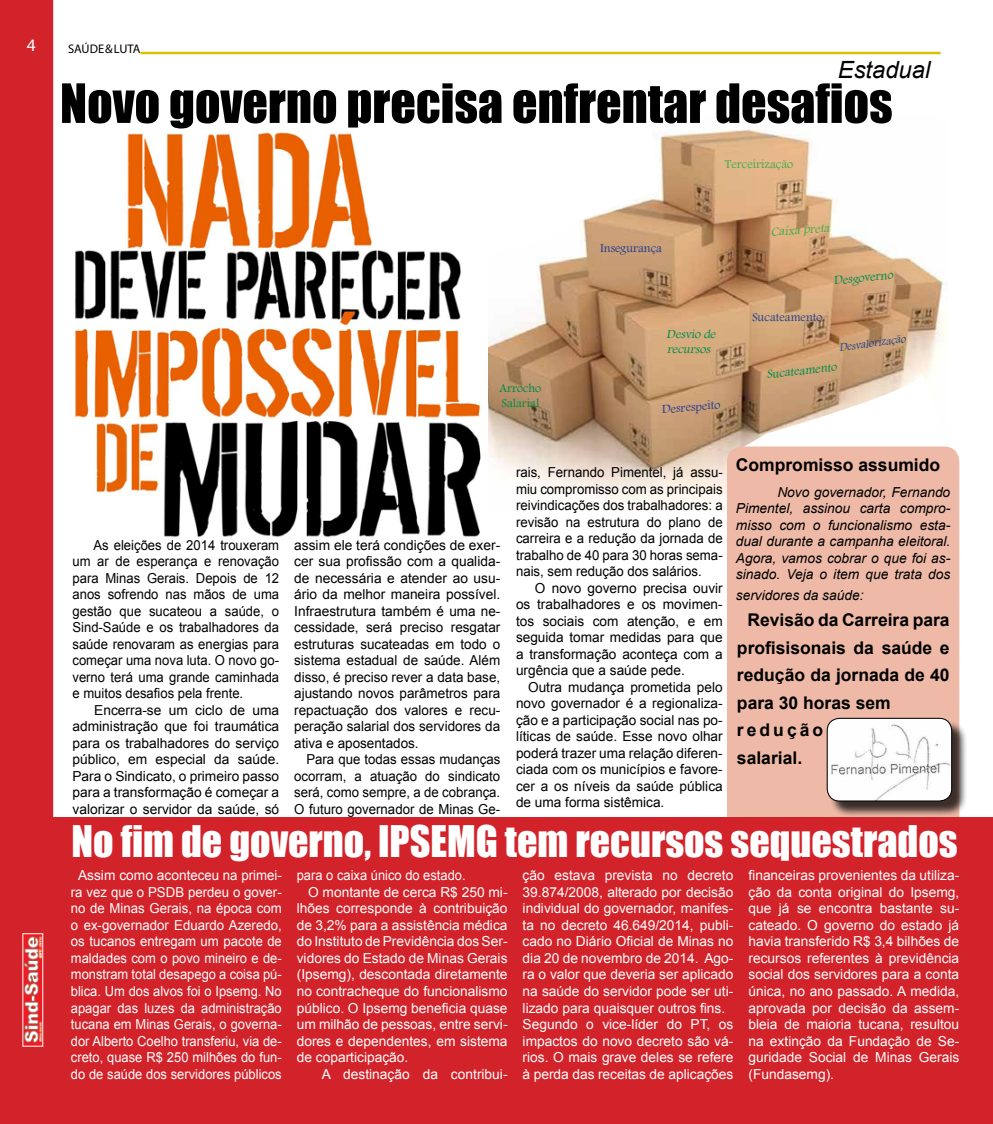
<style>
.page{position:relative;width:993px;height:1124px;background:#fff}
.page>*{position:absolute;margin:0;border:0;box-sizing:border-box;transform-origin:0 0}
.t1{font:50px "Impact";color:#000}
.t2{font:40px "Impact";color:#fff}
.t3{font:italic 23.75px "Arial";color:#000}
.t4{font:700 17.5px/27.5px "Arial";color:#000}
.t5{font:17.5px "Myriad Pro";color:#fff}
.t6{font:13.75px/16.5px "Arial";color:#fff;text-align:center}
.t7{font:13.75px/16.5px "Arial";color:#000;text-align:justify}
.t8{font:13.75px/16.5px "Arial";color:#000;text-align:justify;scale:.96 1}
.t9{font:13.75px/16.5px "Arial";color:#000;text-align:justify;scale:.95 1}
.t10{font:italic 13.75px/16.5px "Arial";color:#000;text-align:justify}
.t11{font:13.75px "Arial";color:#fff;scale:.94 1}
.t12{font:12.5px/15px "Footlight MT Light";color:#008c44}
.t13{font:12.5px "Footlight MT Light";color:#25408f}
.t14{font:italic 12.5px/15px "Footlight MT Light";color:#008c44}
.t15{font:12.5px "Footlight MT Light";color:#41ad49}
.t16{font:12.5px "Myriad Pro";color:#000}
.t17{font:italic 12.5px "Footlight MT Light";color:#41ad49}
.t18{font:italic 11.62px "Footlight MT Light";color:#25408f;scale:.93 1}
</style>
<div class="page">
<div style="left:0;top:0;width:53px;height:1123px;background:#d2232a"></div>
<img style="left:22px;top:932px;width:21px;height:114px">
<div style="left:23px;top:933px;width:20px;height:113px;border:1px solid #fff"></div>
<img style="left:488px;top:129px;width:458px;height:376px">
<div style="left:726px;top:446px;width:232px;height:518px;background:#eebaa7;border-radius:15px"></div>
<div style="left:52px;top:817px;width:940px;height:306px;background:#d2232a"></div>
<hr style="left:140px;top:52px;width:800px;height:2px;background:#d6c200">
<img style="left:74px;top:133px;width:409px;height:405px">
<div style="left:828px;top:719px;width:139px;height:97px;background:#000;opacity:.75"></div>
<img style="left:828px;top:719px;width:123px;height:81px">
<div style="left:826px;top:717px;width:125px;height:84px;border:1px solid #000;border-radius:12px"></div>
<p class="t5" style="left:27px;top:34px;width:10px">4</p>
<p class="t16" style="left:68px;top:41px;width:74px">SAÚDE &amp; LUTA</p>
<h1 class="t1" style="left:60px;top:64px;width:833px">Novo governo precisa enfrentar desafios</h1>
<h3 class="t3" style="left:837px;top:55px;width:94px">Estadual</h3>
<p class="t15" style="left:724px;top:156px;width:70px">Terceirização</p>
<p class="t12" style="left:499px;top:380px;width:43px">Arrocho<br>Salarial</p>
<p class="t13" style="left:600px;top:241px;width:63px">Insegurança</p>
<p class="t14" style="left:666px;top:326px;width:53px">Desvio de recursos</p>
<p class="t13" style="left:660px;top:402px;width:60px;rotate:-5deg">Desrespeito</p>
<p class="t17" style="left:770px;top:224px;width:60px;rotate:-4deg">Caixa preta</p>
<p class="t13" style="left:751px;top:309px;width:72px">Sucateamento</p>
<p class="t12" style="left:832px;top:273px;width:61px;rotate:-6deg">Desgoverno</p>
<p class="t18" style="left:837px;top:341px;width:74px;rotate:-8deg">Desvalorização</p>
<p class="t12" style="left:765px;top:366px;width:72px;rotate:-6deg">Sucateamento</p>
<p class="t9" style="left:72px;top:536px;width:219px;text-indent:21px">As eleições de 2014 trouxeram um ar de esperança e renovação para Minas Gerais. Depois de 12 anos sofrendo nas mãos de uma gestão que sucateou a saúde, o Sind-Saúde e os trabalhadores da saúde renovaram as energias para começar uma nova luta. O novo go&shy;verno terá uma grande caminhada e muitos desafios pela frente.</p>
<p class="t7" style="left:72px;top:701px;width:208px;text-indent:22px">Encerra-se um ciclo de uma administração que foi traumática para os trabalhadores do serviço público, em especial da saúde.<br>Para o Sindicato, o primeiro passo para a transformação é começar a valorizar o servidor da saúde, só</p>
<p class="t7" style="left:294px;top:536px;width:207px">assim ele terá condições de exer&shy;cer sua profissão com a qualida&shy;de necessária e atender ao usu&shy;ário da melhor maneira possível.<br>Infraestrutura também é uma ne&shy;cessidade, será preciso resgatar estruturas sucateadas em todo o sistema estadual de saúde. Além disso, é preciso rever a data base, ajustando novos parâmetros para repactuação dos valores e recu&shy;peração salarial dos servidores da ativa e aposentados.</p>
<p class="t8" style="left:294px;top:751px;width:216px;text-indent:12px">Para que todas essas mudanças ocorram, a atuação do sindicato será, como sempre, a de cobrança.<br>O futuro governador de Minas Ge-</p>
<p class="t8" style="left:516px;top:464px;width:217px">rais, Fernando Pimentel, já assu&shy;miu compromisso com as principais reivindicações dos trabalhadores: a revisão na estrutura do plano de carreira e a redução da jornada de trabalho de 40 para 30 horas sema&shy;nais, sem redução dos salários.</p>
<p class="t7" style="left:516px;top:579px;width:208px;text-indent:19px">O novo governo precisa ouvir os trabalhadores e os movimen&shy;tos sociais com atenção, e em seguida tomar medidas para que a transformação aconteça com a urgência que a saúde pede.</p>
<p class="t7" style="left:516px;top:678px;width:208px;text-indent:12px">Outra mudança prometida pelo novo governador é a regionaliza&shy;ção e a participação social nas po&shy;líticas de saúde. Esse novo olhar poderá trazer uma relação diferen&shy;ciada com os municípios e favore&shy;cer a os níveis da saúde pública de uma forma sistêmica.</p>
<p class="t4" style="left:735px;top:451px;width:206px">Compromisso assumido</p>
<p class="t10" style="left:735px;top:483px;width:216px;text-indent:41px">Novo governador, Fernando Pimentel, assinou carta compro&shy;misso com o funcionalismo esta&shy;dual durante a campanha eleitoral.<br>Agora, vamos cobrar o que foi as&shy;sinado. Veja o item que trata dos</p>
<p class="t10" style="left:735px;top:587px;width:129px">servidores da saúde:</p>
<p class="t4" style="left:736px;top:606px;width:214px;text-indent:10px">Revisão da Carreira para profisisonais da saúde e redução da jornada de 40 para 30 horas sem redução<br>salarial.</p>
<h2 class="t2" style="left:71px;top:810px;width:887px">No fim de governo, IPSEMG tem recursos sequestrados</h2>
<p class="t6" style="left:71px;top:867px;width:212px">Assim como aconteceu na primei&shy;ra vez que o PSDB perdeu o gover&shy;no de Minas Gerais, na época com o ex-governador Eduardo Azeredo, os tucanos entregam um pacote de maldades com o povo mineiro e de&shy;monstram total desapego a coisa pú&shy;blica. Um dos alvos foi o Ipsemg. No apagar das luzes da administração tucana em Minas Gerais, o governa&shy;dor Alberto Coelho transferiu, via de&shy;creto, quase R$ 250 milhões do fun&shy;do de saúde dos servidores públicos</p>
<p class="t11" style="left:297px;top:866px;width:181px">para o caixa único do estado.</p>
<p class="t6" style="left:308px;top:883px;width:201px">O montante de cerca R$ 250 mi-</p>
<p class="t6" style="left:297px;top:900px;width:212px">lhões corresponde à contribuição</p>
<p class="t6" style="left:297px;top:916px;width:212px">de 3,2% para a assistência médica</p>
<p class="t6" style="left:297px;top:933px;width:212px">do Instituto de Previdência dos Ser-</p>
<p class="t6" style="left:297px;top:949px;width:212px">vidores do Estado de Minas Gerais</p>
<p class="t6" style="left:297px;top:966px;width:212px">(Ipsemg), descontada diretamente</p>
<p class="t6" style="left:297px;top:982px;width:212px">no contracheque do funcionalismo</p>
<p class="t6" style="left:297px;top:999px;width:212px">público. O Ipsemg beneficia quase</p>
<p class="t6" style="left:297px;top:1015px;width:212px">um milhão de pessoas, entre servi-</p>
<p class="t6" style="left:297px;top:1032px;width:212px">dores e dependentes, em sistema</p>
<p class="t6" style="left:297px;top:1048px;width:113px">de coparticipação.</p>
<p class="t6" style="left:322px;top:1065px;width:187px">A destinação da contribui-</p>
<p class="t6" style="left:522px;top:867px;width:212px;text-align:left">ção estava prevista no decreto 39.874/2008, alterado por decisão individual do governador, manifes&shy;ta no decreto 46.649/2014, publi&shy;cado no Diário Oficial de Minas no dia 20 de novembro de 2014. Ago&shy;ra o valor que deveria ser aplicado na saúde do servidor pode ser uti&shy;lizado para quaisquer outros fins.<br>Segundo o vice-líder do PT, os impactos do novo decreto são vá&shy;rios. O mais grave deles se refere à perda das receitas de aplicações</p>
<p class="t6" style="left:748px;top:867px;width:212px;text-align:justify">financeiras provenientes da utiliza&shy;ção da conta original do Ipsemg, que já se encontra bastante su&shy;cateado. O governo do estado já havia transferido R$ 3,4 bilhões de recursos referentes à previdência social dos servidores para a conta única, no ano passado. A medida, aprovada por decisão da assem&shy;bleia de maioria tucana, resultou na extinção da Fundação de Se&shy;guridade Social de Minas Gerais (Fundasemg).</p>
</div>
